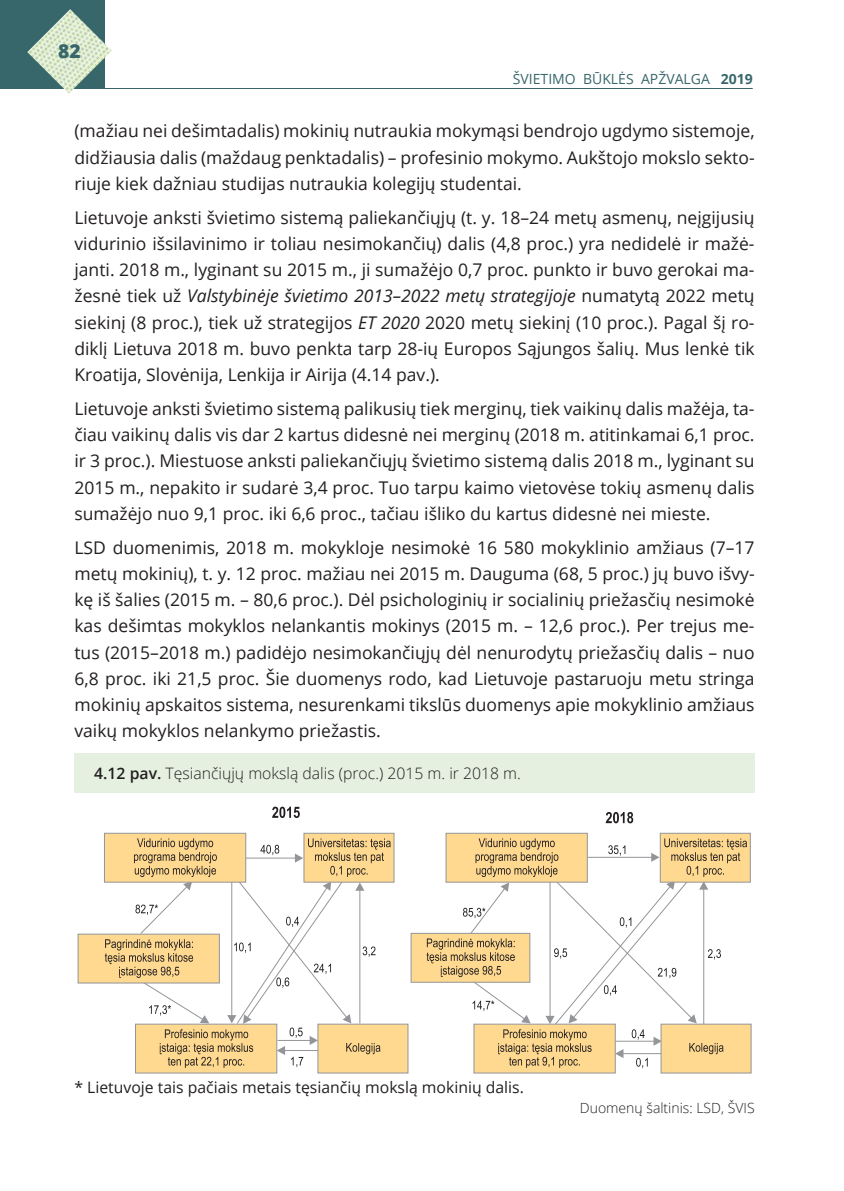
<style>
.page{position:relative;width:844px;height:1191px;background:#fff}
.page>*{position:absolute;margin:0;border:0;box-sizing:border-box;transform-origin:0 0}
.t1{font:800 19.25px "Open Sans";color:#38676b}
.t2{font:17.5px/26.2px "Open Sans";color:#231f20;text-align:justify}
.t3{font:15.75px "Open Sans";color:#231f20}
.t4{font:300 15.75px "Open Sans";color:#231f20}
.t5{font:14px "Open Sans";color:#38676b}
.t6{font:300 14px "Open Sans";color:#231f20}
.s1{font-weight:700}
.s2{font-style:italic}
.s3{font-weight:600}
</style>
<div class="page">
<hr style="left:0;top:88px;width:752px;height:1px;background:#38676b">
<div style="left:0;top:0;width:104px;height:88px;background:#38676b"></div>
<img style="left:27px;top:9px;width:85px;height:85px">
<div style="left:74px;top:753px;width:680px;height:39px;background:#e5f0e1"></div>
<div style="left:473px;top:1023px;width:142px;height:50px;background:#ffd990;border:1px solid #939598"></div>
<div style="left:317px;top:1023px;width:91px;height:50px;background:#ffd990;border:1px solid #939598"></div>
<div style="left:660px;top:1023px;width:91px;height:50px;background:#ffd990;border:1px solid #939598"></div>
<div style="left:135px;top:1023px;width:142px;height:50px;background:#ffd990;border:1px solid #939598"></div>
<div style="left:78px;top:933px;width:142px;height:50px;background:#ffd990;border:1px solid #939598"></div>
<div style="left:104px;top:833px;width:142px;height:49px;background:#ffd990;border:1px solid #939598"></div>
<div style="left:445px;top:833px;width:142px;height:49px;background:#ffd990;border:1px solid #939598"></div>
<div style="left:410px;top:933px;width:120px;height:49px;background:#ffd990;border:1px solid #939598"></div>
<div style="left:659px;top:833px;width:91px;height:49px;background:#ffd990;border:1px solid #939598"></div>
<div style="left:303px;top:833px;width:91px;height:49px;background:#ffd990;border:1px solid #939598"></div>
<svg style="left:272px;top:806px;width:28px;height:12px"></svg>
<svg style="left:605px;top:812px;width:28px;height:11px"></svg>
<svg style="left:105px;top:838px;width:285px;height:230px"></svg>
<svg style="left:426px;top:838px;width:320px;height:230px"></svg>
<p class="t1" style="left:58px;top:36px;width:24px">82</p>
<p class="t5" style="left:512px;top:69px;width:241px">ŠVIETIMO BŪKLĖS APŽVALGA <span class="s1">2019</span></p>
<p class="t2" style="left:74px;top:117px;width:681px">(mažiau nei dešimtadalis) mokinių nutraukia mokymąsi bendrojo ugdymo sistemoje, didžiausia dalis (maždaug penktadalis) – profesinio mokymo. Aukštojo mokslo sekto&shy;riuje kiek dažniau studijas nutraukia kolegijų studentai.</p>
<p class="t2" style="left:74px;top:204px;width:681px">Lietuvoje anksti švietimo sistemą paliekančiųjų (t. y. 18–24 metų asmenų, neįgijusių vidurinio išsilavinimo ir toliau nesimokančių) dalis (4,8 proc.) yra nedidelė ir mažė&shy;janti. 2018 m., lyginant su 2015 m., ji sumažėjo 0,7 proc. punkto ir buvo gerokai ma&shy;žesnė tiek už <span class="s2">Valstybinėje švietimo 2013–2022 metų strategijoje</span> numatytą 2022 metų siekinį (8 proc.), tiek už strategijos <span class="s2">ET 2020</span> 2020 metų siekinį (10 proc.). Pagal šį ro&shy;diklį Lietuva 2018 m. buvo penkta tarp 28-ių Europos Sąjungos šalių. Mus lenkė tik Kroatija, Slovėnija, Lenkija ir Airija (4.14 pav.).</p>
<p class="t2" style="left:74px;top:395px;width:681px">Lietuvoje anksti švietimo sistemą palikusių tiek merginų, tiek vaikinų dalis mažėja, ta&shy;čiau vaikinų dalis vis dar 2 kartus didesnė nei merginų (2018 m. atitinkamai 6,1 proc. ir 3 proc.). Miestuose anksti paliekančiųjų švietimo sistemą dalis 2018 m., lyginant su 2015 m., nepakito ir sudarė 3,4 proc. Tuo tarpu kaimo vietovėse tokių asmenų dalis sumažėjo nuo 9,1 proc. iki 6,6 proc., tačiau išliko du kartus didesnė nei mieste.</p>
<p class="t2" style="left:74px;top:534px;width:681px">LSD duomenimis, 2018 m. mokykloje nesimokė 16 580 mokyklinio amžiaus (7–17 metų mokinių), t. y. 12 proc. mažiau nei 2015 m. Dauguma (68, 5 proc.) jų buvo išvy&shy;kę iš šalies (2015 m. – 80,6 proc.). Dėl psichologinių ir socialinių priežasčių nesimokė kas dešimtas mokyklos nelankantis mokinys (2015 m. – 12,6 proc.). Per trejus me&shy;tus (2015–2018 m.) padidėjo nesimokančiųjų dėl nenurodytų priežasčių dalis – nuo 6,8 proc. iki 21,5 proc. Šie duomenys rodo, kad Lietuvoje pastaruoju metu stringa mokinių apskaitos sistema, nesurenkami tikslūs duomenys apie mokyklinio amžiaus vaikų mokyklos nelankymo priežastis.</p>
<p class="t4" style="left:94px;top:762px;width:428px"><span class="s3">4.12 pav.</span> Tęsiančiųjų mokslą dalis (proc.) 2015 m. ir 2018 m.</p>
<p class="t3" style="left:74px;top:1076px;width:451px">* Lietuvoje tais pačiais metais tęsiančių mokslą mokinių dalis.</p>
<p class="t6" style="left:579px;top:1097px;width:176px">Duomenų šaltinis: LSD, ŠVIS</p>
</div>
